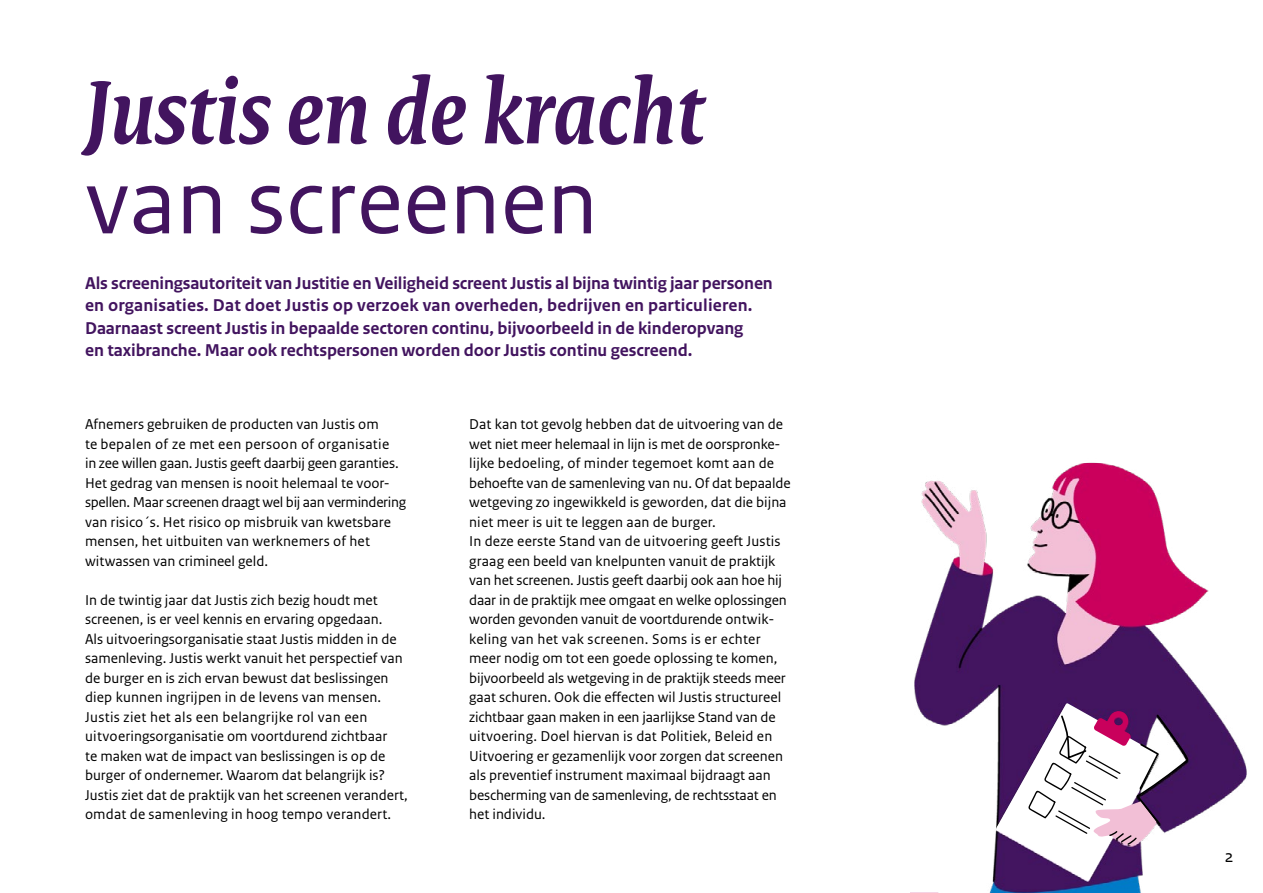
<style>
.page{position:relative;width:1263px;height:893px;background:#fff}
.page>*{position:absolute;margin:0;border:0;box-sizing:border-box;transform-origin:0 0}
.Serif_Titel_70_pt{font:italic 700 96px/90px "Rijksoverheid Serif";color:#42145f}
.Broodtekst_Bold{font:700 18px/22.5px "Rijksoverheid Sans Text";letter-spacing:-.005em;color:#42145f}
.t1{font:18px "Rijksoverheid Sans Text";color:#000}
.Broodtekst{font:15px/19.5px "Rijksoverheid Sans Text";color:#000}
.s1{font-family:"Rijksoverheid Sans Text";font-weight:400;font-style:normal}
</style>
<div class="page">
<img style="left:910px;top:462px;width:337px;height:431px">
<div style="left:900px;top:807px;width:85px;height:85px;background:#fff;border-radius:9px"></div>
<svg style="left:996px;top:703px;width:192px;height:177px"></svg>
<h2 class="Serif_Titel_70_pt" style="left:85px;top:66px;width:620px">Justis en de kracht <span class="s1">van screenen</span></h2>
<p class="Broodtekst_Bold" style="left:85px;top:272px;width:689px">Als screeningsautoriteit van Justitie en Veiligheid screent Justis al bijna twintig jaar personen en organisaties. Dat doet Justis op verzoek van overheden, bedrijven en particulieren.</p>
<p class="Broodtekst_Bold" style="left:85px;top:317px;width:660px">Daarnaast screent Justis in bepaalde sectoren continu, bijvoorbeeld in de kinderopvang en taxibranche. Maar ook rechtspersonen worden door Justis continu gescreend.</p>
<p class="Broodtekst" style="left:85px;top:415px;width:323px">Afnemers gebruiken de producten van Justis om<br>te bepalen of ze met een persoon of organisatie<br>in zee willen gaan. Justis geeft daarbij geen garanties.<br>Het gedrag van mensen is nooit helemaal te voor&shy;spellen. Maar screenen draagt wel bij aan vermindering van risico´s. Het risico op misbruik van kwetsbare mensen, het uitbuiten van werknemers of het witwassen van crimineel geld.</p>
<p class="Broodtekst" style="left:85px;top:590px;width:319px">In de twintig jaar dat Justis zich bezig houdt met screenen, is er veel kennis en ervaring opgedaan.<br>Als uitvoeringsorganisatie staat Justis midden in de samenleving. Justis werkt vanuit het perspectief van de burger en is zich ervan bewust dat beslissingen diep kunnen ingrijpen in de levens van mensen.</p>
<p class="Broodtekst" style="left:85px;top:707px;width:324px">Justis ziet het als een belangrijke rol van een uitvoeringsorganisatie om voortdurend zichtbaar<br>te maken wat de impact van beslissingen is op de burger of ondernemer. Waarom dat belangrijk is?<br>Justis ziet dat de praktijk van het screenen verandert, omdat de samenleving in hoog tempo verandert.</p>
<p class="Broodtekst" style="left:469px;top:415px;width:323px">Dat kan tot gevolg hebben dat de uitvoering van de wet niet meer helemaal in lijn is met de oorspronke&shy;lijke bedoeling, of minder tegemoet komt aan de behoefte van de samenleving van nu. Of dat bepaalde wetgeving zo ingewikkeld is geworden, dat die bijna niet meer is uit te leggen aan de burger.<br>In deze eerste Stand van de uitvoering geeft Justis graag een beeld van knelpunten vanuit de praktijk van het screenen. Justis geeft daarbij ook aan hoe hij daar in de praktijk mee omgaat en welke oplossingen worden gevonden vanuit de voortdurende ontwik&shy;keling van het vak screenen. Soms is er echter meer nodig om tot een goede oplossing te komen, bijvoorbeeld als wetgeving in de praktijk steeds meer gaat schuren. Ook die effecten wil Justis structureel zichtbaar gaan maken in een jaarlijkse Stand van de uitvoering. Doel hiervan is dat Politiek, Beleid en Uitvoering er gezamenlijk voor zorgen dat screenen als preventief instrument maximaal bijdraagt aan bescherming van de samenleving, de rechtsstaat en het individu.</p>
<p class="t1" style="left:1225px;top:846px;width:10px">2</p>
</div>
